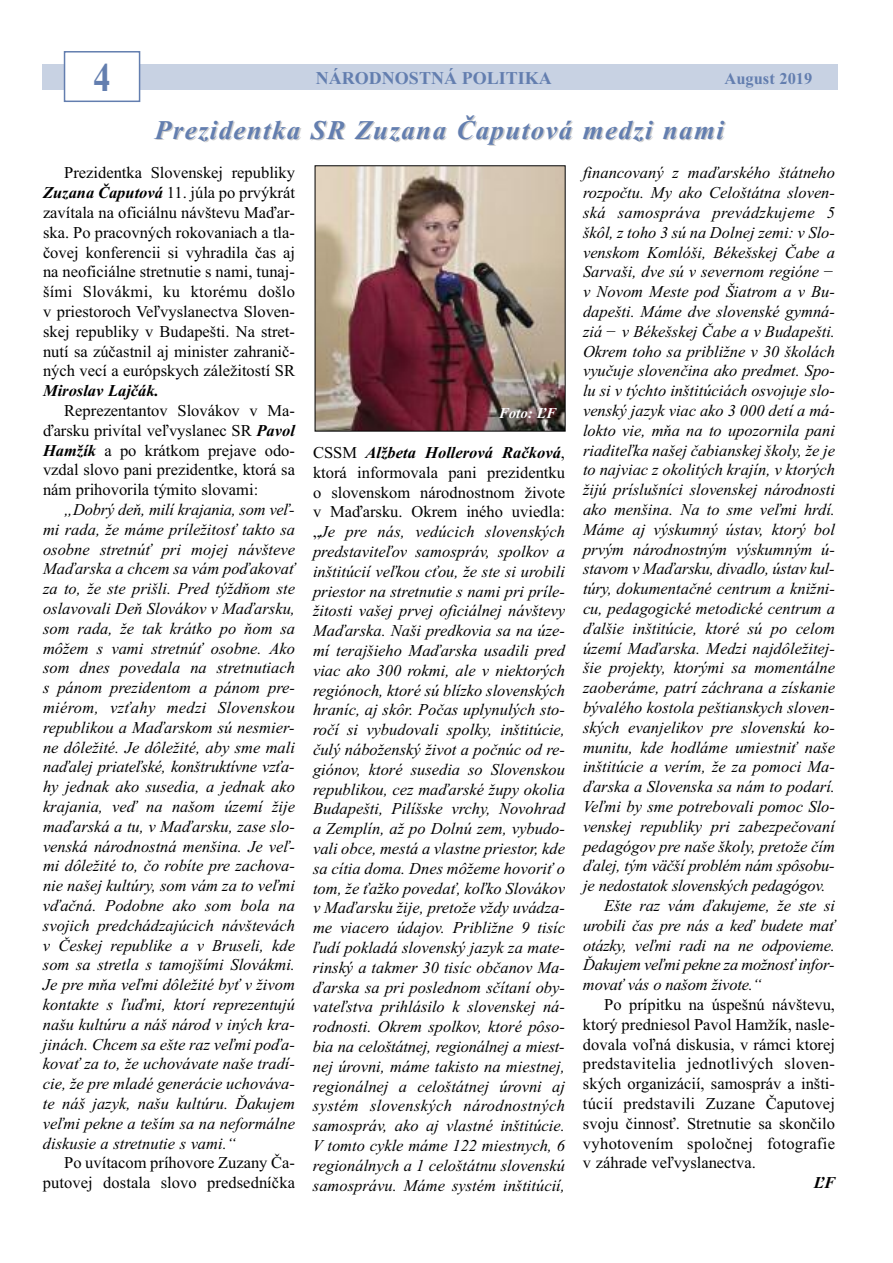
<style>
.page{position:relative;width:893px;height:1263px;background:#fff}
.page>*{position:absolute;margin:0;border:0;box-sizing:border-box;transform-origin:0 0}
.t1{font:700 40.5px "Times New Roman";color:#637eaf;scale:.85 1}
.t2{font:italic 700 27px "Times New Roman";letter-spacing:.05em;color:#637eaf}
.t3{font:700 18px "Times New Roman";color:#637eaf}
.t4{font:italic 16.5px/19.8px "Times New Roman";color:#000;text-align:justify}
.t5{font:16.5px/19.8px "Times New Roman";color:#000;text-align:justify}
.t6{font:italic 16.5px "Times New Roman";letter-spacing:.02em;color:#000}
.t7{font:italic 700 16.5px "Times New Roman";color:#000}
.t8{font:700 16.5px "Times New Roman";color:#637eaf}
.t9{font:italic 700 15px "Times New Roman";color:#fff}
.s1{font-weight:700;font-style:italic}
.s2{font-style:normal}
.s3{font-weight:700}
</style>
<div class="page">
<div style="left:43px;top:64px;width:795px;height:25px;background:#c8d2e3"></div>
<div style="left:65px;top:53px;width:74px;height:48px;background:#fff"></div>
<div style="left:64px;top:51px;width:76px;height:51px;border:2px solid #637eaf"></div>
<img style="left:317px;top:167px;width:247px;height:262px">
<h1 class="t1" style="left:93px;top:53px;width:22px">4</h1>
<p class="t3" style="left:316px;top:67px;width:237px">NÁRODNOSTNÁ POLITIKA</p>
<p class="t8" style="left:724px;top:68px;width:89px">AUGUST 2019</p>
<h2 class="t2" style="left:155px;top:113px;width:570px">Prezidentka SR Zuzana Čaputová medzi nami</h2>
<p class="t5" style="left:43px;top:163px;width:254px;text-indent:21px">Prezidentka Slovenskej republiky <span class="s1">Zuzana Čaputová</span> 11. júla po prvýkrát zavítala na oficiálnu návštevu Maďar&shy;ska. Po pracovných rokovaniach a tla&shy;čovej konferencii si vyhradila čas aj na neoficiálne stretnutie s nami, tunaj&shy;šími Slovákmi, ku ktorému došlo v priestoroch Veľvyslanectva Sloven&shy;skej republiky v Budapešti. Na stret&shy;nutí sa zúčastnil aj minister zahranič&shy;ných vecí a európskych záležitostí SR</p>
<p class="t7" style="left:43px;top:381px;width:117px">Miroslav Lajčák.</p>
<p class="t5" style="left:43px;top:400px;width:254px;text-indent:21px">Reprezentantov Slovákov v Ma&shy;ďarsku privítal veľvyslanec SR <span class="s1">Pavol Hamžík</span> a po krátkom prejave odo&shy;vzdal slovo pani prezidentke, ktorá sa nám prihovorila týmito slovami:</p>
<p class="t4" style="left:43px;top:499px;width:254px;text-indent:21px">„Dobrý deň, milí krajania, som veľ&shy;mi rada, že máme príležitosť takto sa osobne stretnúť pri mojej návšteve Maďarska a chcem sa vám poďakovať za to, že ste prišli. Pred týždňom ste oslavovali Deň Slovákov v Maďarsku, som rada, že tak krátko po ňom sa môžem s vami stretnúť osobne. Ako som dnes povedala na stretnutiach s pánom prezidentom a pánom pre&shy;miérom, vzťahy medzi Slovenskou republikou a Maďarskom sú nesmier&shy;ne dôležité. Je dôležité, aby sme mali naďalej priateľské, konštruktívne vzťa&shy;hy jednak ako susedia, a jednak ako krajania, veď na našom území žije maďarská a tu, v Maďarsku, zase slo&shy;venská národnostná menšina. Je veľ&shy;mi dôležité to, čo robíte pre zachova&shy;nie našej kultúry, som vám za to veľmi vďačná. Podobne ako som bola na svojich predchádzajúcich návštevách v Českej republike a v Bruseli, kde som sa stretla s tamojšími Slovákmi.<br>Je pre mňa veľmi dôležité byť v živom kontakte s ľuďmi, ktorí reprezentujú našu kultúru a náš národ v iných kra&shy;jinách. Chcem sa ešte raz veľmi poďa&shy;kovať za to, že uchovávate naše tradí&shy;cie, že pre mladé generácie uchováva&shy;te náš jazyk, našu kultúru. Ďakujem veľmi pekne a teším sa na neformálne diskusie a stretnutie s vami.“</p>
<p class="t5" style="left:43px;top:1153px;width:254px;text-align:right">Po uvítacom príhovore Zuzany Ča&shy;putovej dostala slovo predsedníčka</p>
<p class="t9" style="left:499px;top:404px;width:59px">Foto: ĽF</p>
<p class="t4" style="left:313px;top:442px;width:254px"><span class="s2">CSSM</span> <span class="s3">Alžbeta Hollerová Račková</span><span class="s2">, ktorá informovala pani prezidentku o slovenskom národnostnom živote v Maďarsku. Okrem iného uviedla: „</span>Je pre nás, vedúcich slovenských predstaviteľov samospráv, spolkov a inštitúcií veľkou cťou, že ste si urobili priestor na stretnutie s nami pri príle&shy;žitosti vašej prvej oficiálnej návštevy Maďarska. Naši predkovia sa na úze&shy;mí terajšieho Maďarska usadili pred viac ako 300 rokmi, ale v niektorých regiónoch, ktoré sú blízko slovenských hraníc, aj skôr. Počas uplynulých sto&shy;ročí si vybudovali spolky, inštitúcie, čulý náboženský život a počnúc od re&shy;giónov, ktoré susedia so Slovenskou republikou, cez maďarské župy okolia Budapešti, Pilíšske vrchy, Novohrad a Zemplín, až po Dolnú zem, vybudo&shy;vali obce, mestá a vlastne priestor, kde sa cítia doma. Dnes môžeme hovoriť o tom, že ťažko povedať, koľko Slovákov v Maďarsku žije, pretože vždy uvádza&shy;me viacero údajov. Približne 9 tisíc ľudí pokladá slovenský jazyk za mate&shy;rinský a takmer 30 tisíc občanov Ma&shy;ďarska sa pri poslednom sčítaní oby&shy;vateľstva prihlásilo k slovenskej ná&shy;rodnosti. Okrem spolkov, ktoré pôso&shy;bia na celoštátnej, regionálnej a miest&shy;nej úrovni, máme takisto na miestnej, regionálnej a celoštátnej úrovni aj systém slovenských národnostných samospráv, ako aj vlastné inštitúcie.<br>V tomto cykle máme 122 miestnych, 6 regionálnych a 1 celoštátnu slovenskú samosprávu. Máme systém inštitúcií,</p>
<p class="t4" style="left:583px;top:163px;width:254px">financovaný z maďarského štátneho</p>
<p class="t4" style="left:583px;top:183px;width:254px">rozpočtu. My ako Celoštátna sloven-</p>
<p class="t6" style="left:583px;top:203px;width:254px">ská samospráva prevádzkujeme 5</p>
<p class="t4" style="left:583px;top:222px;width:254px">škôl, z toho 3 sú na Dolnej zemi: v Slo-</p>
<p class="t4" style="left:583px;top:242px;width:254px">venskom Komlóši, Békešskej Čabe a</p>
<p class="t4" style="left:583px;top:262px;width:254px">Sarvaši, dve sú v severnom regióne −</p>
<p class="t4" style="left:583px;top:282px;width:254px">v Novom Meste pod Šiatrom a v Bu-</p>
<p class="t4" style="left:583px;top:301px;width:254px">dapešti. Máme dve slovenské gymná-</p>
<p class="t4" style="left:583px;top:321px;width:254px">ziá − v Békešskej Čabe a v Budapešti.</p>
<p class="t4" style="left:583px;top:341px;width:254px">Okrem toho sa približne v 30 školách</p>
<p class="t4" style="left:583px;top:361px;width:254px">vyučuje slovenčina ako predmet. Spo-</p>
<p class="t4" style="left:583px;top:381px;width:254px">lu si v týchto inštitúciách osvojuje slo-</p>
<p class="t4" style="left:583px;top:400px;width:254px">venský jazyk viac ako 3 000 detí a má-</p>
<p class="t4" style="left:583px;top:420px;width:254px">lokto vie, mňa na to upozornila pani</p>
<p class="t4" style="left:583px;top:440px;width:254px">riaditeľka našej čabianskej školy, že je</p>
<p class="t4" style="left:583px;top:460px;width:254px">to najviac z okolitých krajín, v ktorých</p>
<p class="t4" style="left:583px;top:480px;width:254px">žijú príslušníci slovenskej národnosti</p>
<p class="t4" style="left:583px;top:499px;width:254px">ako menšina. Na to sme veľmi hrdí.</p>
<p class="t4" style="left:583px;top:519px;width:254px">Máme aj výskumný ústav, ktorý bol</p>
<p class="t4" style="left:583px;top:539px;width:254px">prvým národnostným výskumným ú-</p>
<p class="t4" style="left:583px;top:559px;width:253px">stavom v Maďarsku, divadlo, ústav kul-</p>
<p class="t4" style="left:583px;top:579px;width:254px">túry, dokumentačné centrum a knižni-</p>
<p class="t4" style="left:583px;top:598px;width:254px">cu, pedagogické metodické centrum a</p>
<p class="t4" style="left:583px;top:618px;width:254px">ďalšie inštitúcie, ktoré sú po celom</p>
<p class="t4" style="left:583px;top:638px;width:254px">území Maďarska. Medzi najdôležitej-</p>
<p class="t4" style="left:583px;top:658px;width:254px">šie projekty, ktorými sa momentálne</p>
<p class="t4" style="left:583px;top:678px;width:254px">zaoberáme, patrí záchrana a získanie</p>
<p class="t4" style="left:583px;top:697px;width:254px">bývalého kostola peštianskych sloven-</p>
<p class="t4" style="left:583px;top:717px;width:254px">ských evanjelikov pre slovenskú ko-</p>
<p class="t4" style="left:583px;top:737px;width:254px">munitu, kde hodláme umiestniť naše</p>
<p class="t4" style="left:583px;top:757px;width:254px">inštitúcie a verím, že za pomoci Ma-</p>
<p class="t4" style="left:583px;top:777px;width:254px">ďarska a Slovenska sa nám to podarí.</p>
<p class="t4" style="left:583px;top:796px;width:254px">Veľmi by sme potrebovali pomoc Slo-</p>
<p class="t4" style="left:583px;top:816px;width:254px">venskej republiky pri zabezpečovaní</p>
<p class="t4" style="left:583px;top:836px;width:254px">pedagógov pre naše školy, pretože čím</p>
<p class="t4" style="left:583px;top:856px;width:253px">ďalej, tým väčší problém nám spôsobu-</p>
<p class="t4" style="left:583px;top:876px;width:244px">je nedostatok slovenských pedagógov.</p>
<p class="t4" style="left:604px;top:895px;width:232px">Ešte raz vám ďakujeme, že ste si</p>
<p class="t4" style="left:583px;top:915px;width:254px">urobili čas pre nás a keď budete mať</p>
<p class="t4" style="left:583px;top:935px;width:254px">otázky, veľmi radi na ne odpovieme.</p>
<p class="t4" style="left:583px;top:955px;width:253px">Ďakujem veľmi pekne za možnosť infor-</p>
<p class="t4" style="left:583px;top:975px;width:180px">movať vás o našom živote.“</p>
<p class="t5" style="left:583px;top:994px;width:254px;text-indent:21px">Po prípitku na úspešnú návštevu, ktorý predniesol Pavol Hamžík, nasle&shy;dovala voľná diskusia, v rámci ktorej predstavitelia jednotlivých sloven&shy;ských organizácií, samospráv a inšti&shy;túcií predstavili Zuzane Čaputovej svoju činnosť. Stretnutie sa skončilo vyhotovením spoločnej fotografie v záhrade veľvyslanectva.</p>
<p class="t7" style="left:814px;top:1173px;width:23px">ĽF</p>
</div>
